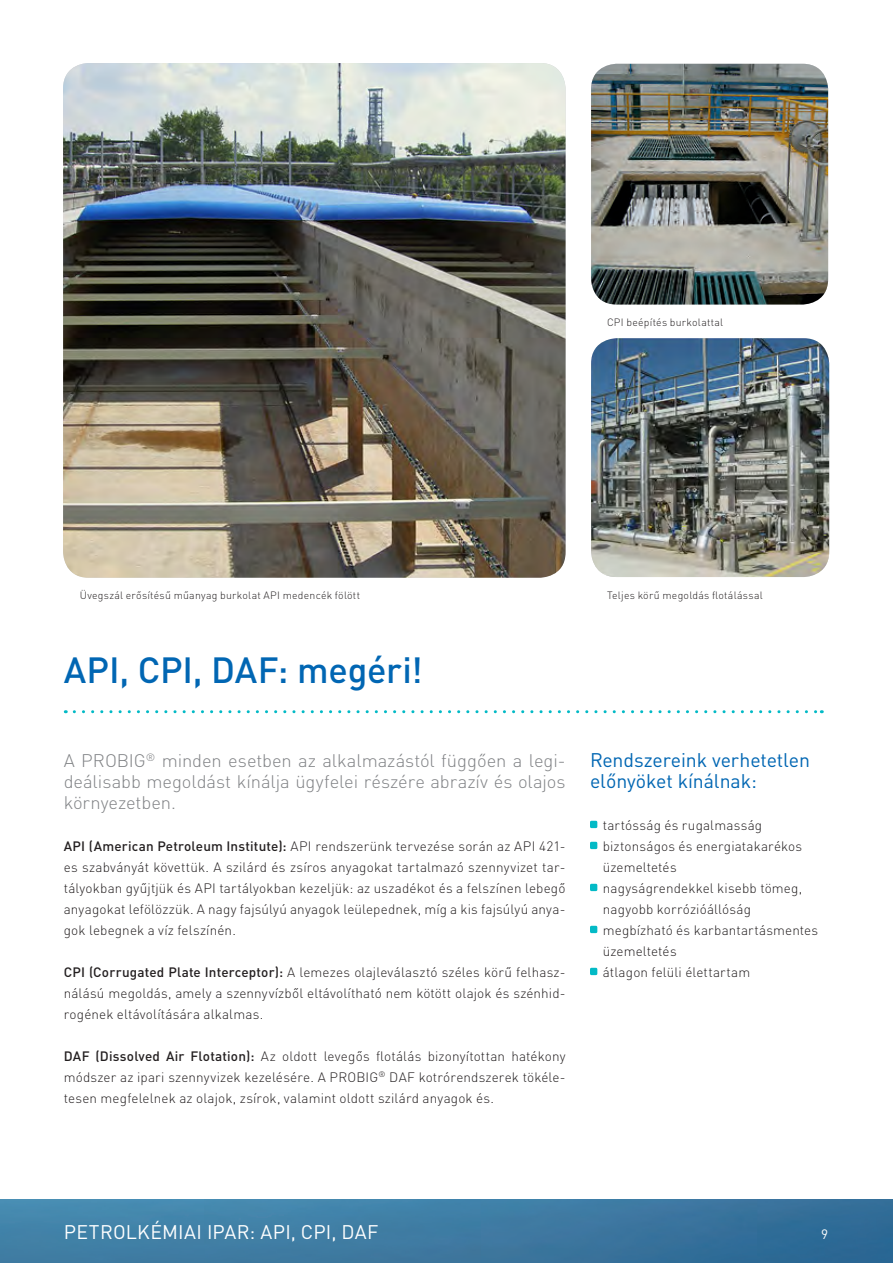
<style>
.page{position:relative;width:893px;height:1263px;background:#fff}
.page>*{position:absolute;margin:0;border:0;box-sizing:border-box;transform-origin:0 0}
.t1{font:500 36px "DIN Pro";letter-spacing:-.005em;color:#0166b3}
.t2{font:19.5px/21px "DIN Pro";letter-spacing:-.005em;color:#0166b3}
.t3{font:19.5px "DIN Pro";letter-spacing:.015em;color:#fff}
.t4{font:300 18px/21px "DIN Pro";letter-spacing:-.005em;color:#808285;text-align:justify}
.t5{font:300 13.5px/21px "DIN Pro";letter-spacing:.01em;color:#231f20;text-align:justify}
.t6{font:13.5px "DIN Pro";color:#fff}
.t7{font:300 10.5px "DIN Pro";letter-spacing:.025em;color:#231f20}
.s1{font-weight:500}
</style>
<div class="page">
<img style="left:0;top:1199px;width:893px;height:64px">
<img style="left:591px;top:338px;width:238px;height:239px">
<img style="left:591px;top:64px;width:237px;height:240px">
<svg style="left:74px;top:710px;width:748px;height:3px"></svg>
<div style="left:590px;top:821px;width:7px;height:7px;background:#03bac6"></div>
<div style="left:590px;top:842px;width:7px;height:7px;background:#03bac6"></div>
<div style="left:590px;top:884px;width:7px;height:7px;background:#03bac6"></div>
<div style="left:590px;top:926px;width:7px;height:7px;background:#03bac6"></div>
<div style="left:590px;top:968px;width:7px;height:7px;background:#03bac6"></div>
<img style="left:63px;top:63px;width:503px;height:515px">
<p class="t7" style="left:607px;top:315px;width:118px">CPI beépítés burkolattal</p>
<p class="t7" style="left:80px;top:588px;width:282px">Üvegszál erősítésű műanyag burkolat API medencék fölött</p>
<p class="t7" style="left:607px;top:588px;width:157px">Teljes körű megoldás flotálással</p>
<h1 class="t1" style="left:64px;top:645px;width:360px">API, CPI, DAF: megéri!</h1>
<h3 class="t4" style="left:64px;top:749px;width:503px">A PROBIG<sup>®</sup> minden esetben az alkalmazástól függően a legi&shy;deálisabb megoldást kínálja ügyfelei részére abrazív és olajos környezetben.</h3>
<p class="t5" style="left:64px;top:835px;width:503px"><span class="s1">API (American Petroleum Institute):</span> API rendszerünk tervezése során az API 421- es szabványát követtük. A szilárd és zsíros anyagokat tartalmazó szennyvizet tar&shy;tályokban gyűjtjük és API tartályokban kezeljük: az uszadékot és a felszínen lebegő anyagokat lefölözzük. A nagy fajsúlyú anyagok leülepednek, míg a kis fajsúlyú anya&shy;gok lebegnek a víz felszínén.</p>
<p class="t5" style="left:64px;top:961px;width:503px"><span class="s1">CPI (Corrugated Plate Interceptor):</span> A lemezes olajleválasztó széles körű felhasz&shy;nálású megoldás, amely a szennyvízből eltávolítható nem kötött olajok és szénhid&shy;rogének eltávolítására alkalmas.</p>
<p class="t5" style="left:64px;top:1045px;width:503px"><span class="s1">DAF (Dissolved Air Flotation):</span> Az oldott levegős flotálás bizonyítottan hatékony módszer az ipari szennyvizek kezelésére. A PROBIG<sup>®</sup> DAF kotrórendszerek tökéle&shy;tesen megfelelnek az olajok, zsírok, valamint oldott szilárd anyagok és.</p>
<h2 class="t2" style="left:590px;top:748px;width:222px">Rendszereink verhetetlen előnyöket kínálnak:</h2>
<p class="t5" style="left:603px;top:814px;width:217px;text-align:left">tartósság és rugalmasság biztonságos és energiatakarékos üzemeltetés<br>nagyságrendekkel kisebb tömeg, nagyobb korrózióállóság megbízható és karbantartásmentes üzemeltetés<br>átlagon felüli élettartam</p>
<h2 class="t3" style="left:64px;top:1219px;width:316px">PETROLKÉMIAI IPAR: API, CPI, DAF</h2>
<p class="t6" style="left:821px;top:1225px;width:9px">9</p>
</div>
